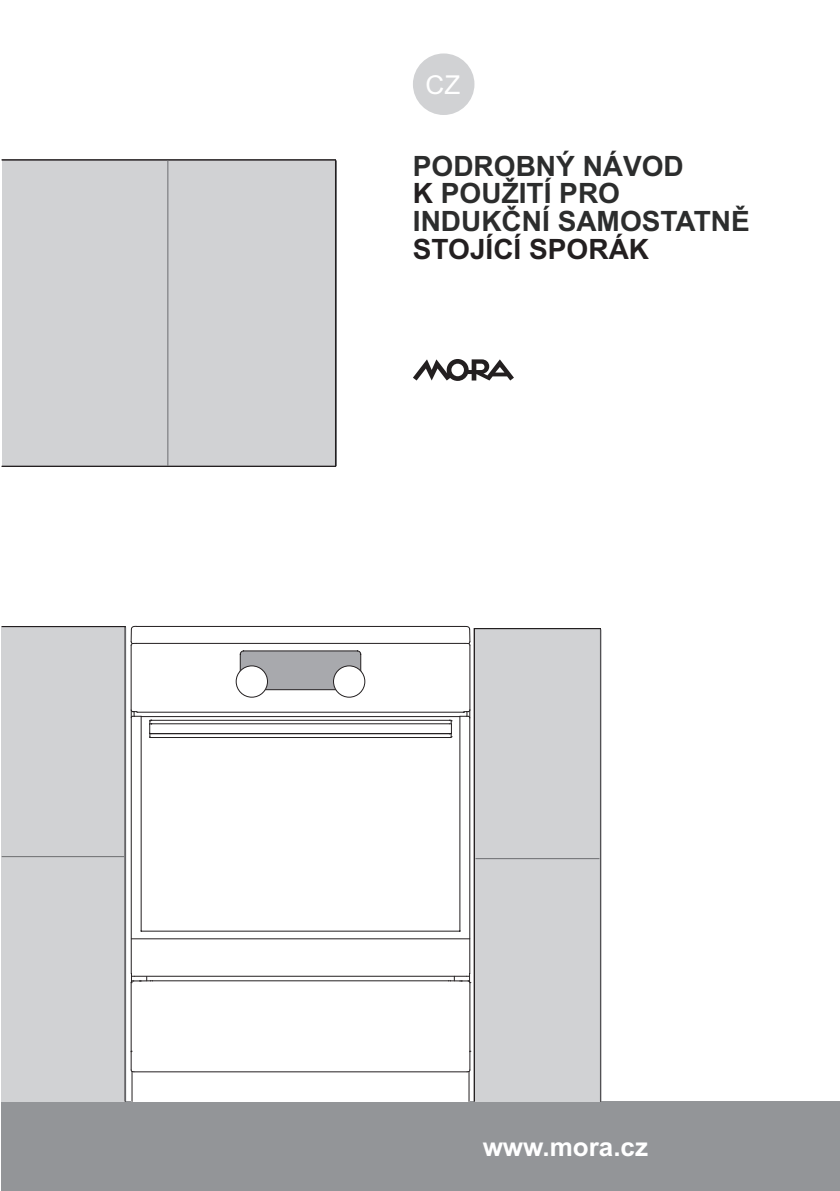
<style>
.page{position:relative;width:840px;height:1191px;background:#fff}
.page>*{position:absolute;margin:0;border:0;box-sizing:border-box;transform-origin:0 0}
.t1{font:700 28px/27.6px "Arial";color:#2c2d2d}
.t2{font:700 28px "Arial";color:#231f20}
.t3{font:700 26px "Arial";color:#fff}
.t4{font:26px "Arial";color:#fff}
.s1{color:#231f20}
</style>
<div class="page">
<div style="left:2px;top:1101px;width:837px;height:90px;background:#939598"></div>
<div style="left:412px;top:53px;width:62px;height:62px;background:#d1d2d4;border-radius:50%"></div>
<div style="left:2px;top:160px;width:333px;height:306px;background:#d1d2d4"></div>
<div style="left:1px;top:159px;width:335px;height:308px;border:1px solid #231f20"></div>
<hr style="left:336px;top:160px;width:1px;height:306px;background:#6c6d70">
<hr style="left:167px;top:160px;width:1px;height:306px;background:#6c6d70">
<div style="left:1px;top:626px;width:125px;height:476px;background:#d1d2d4"></div>
<hr style="left:125px;top:627px;width:1px;height:474px;background:#6c6d70">
<hr style="left:2px;top:856px;width:122px;height:1px;background:#6c6d70">
<hr style="left:136px;top:626px;width:328px;height:1px;background:#231f20">
<hr style="left:151px;top:723px;width:298px;height:1px;background:#231f20">
<hr style="left:134px;top:1071px;width:333px;height:1px;background:#231f20">
<hr style="left:131px;top:982px;width:1px;height:69px;background:#231f20">
<hr style="left:469px;top:982px;width:1px;height:69px;background:#231f20">
<hr style="left:152px;top:980px;width:296px;height:1px;background:#231f20">
<hr style="left:134px;top:976px;width:332px;height:1px;background:#231f20">
<hr style="left:131px;top:938px;width:338px;height:1px;background:#231f20">
<hr style="left:141px;top:716px;width:1px;height:215px;background:#231f20">
<hr style="left:459px;top:716px;width:1px;height:215px;background:#231f20">
<hr style="left:131px;top:710px;width:1px;height:263px;background:#231f20">
<hr style="left:132px;top:1071px;width:1px;height:30px;background:#231f20">
<hr style="left:469px;top:710px;width:1px;height:263px;background:#231f20">
<hr style="left:468px;top:1071px;width:1px;height:30px;background:#231f20">
<hr style="left:131px;top:645px;width:1px;height:65px;background:#231f20">
<hr style="left:136px;top:643px;width:328px;height:1px;background:#231f20">
<hr style="left:469px;top:645px;width:1px;height:65px;background:#231f20">
<hr style="left:138px;top:712px;width:325px;height:1px;background:#231f20">
<hr style="left:152px;top:720px;width:297px;height:1px;background:#231f20">
<hr style="left:150px;top:737px;width:300px;height:1px;background:#231f20">
<hr style="left:151px;top:733px;width:298px;height:1px;background:#231f20">
<hr style="left:141px;top:716px;width:318px;height:1px;background:#231f20">
<svg style="left:131px;top:626px;width:6px;height:20px"></svg>
<svg style="left:464px;top:626px;width:6px;height:20px"></svg>
<svg style="left:466px;top:1051px;width:4px;height:21px"></svg>
<svg style="left:131px;top:1051px;width:3px;height:21px"></svg>
<svg style="left:448px;top:719px;width:4px;height:19px"></svg>
<svg style="left:149px;top:720px;width:3px;height:18px"></svg>
<hr style="left:141px;top:930px;width:318px;height:1px;background:#231f20">
<svg style="left:459px;top:709px;width:11px;height:9px"></svg>
<svg style="left:448px;top:973px;width:22px;height:10px"></svg>
<svg style="left:131px;top:709px;width:10px;height:9px"></svg>
<svg style="left:131px;top:973px;width:22px;height:10px"></svg>
<div style="left:474px;top:628px;width:126px;height:473px;background:#d1d2d4"></div>
<div style="left:473px;top:628px;width:127px;height:474px;border:1px solid #231f20"></div>
<hr style="left:600px;top:629px;width:1px;height:472px;background:#6c6d70">
<hr style="left:475px;top:858px;width:124px;height:1px;background:#6c6d70">
<svg style="left:237px;top:650px;width:127px;height:40px;background:#a4a5a8"></svg>
<div style="left:235px;top:665px;width:33px;height:32px;background:#fff;border:1px solid #231f20;border-radius:50%"></div>
<div style="left:333px;top:665px;width:32px;height:32px;background:#fff;border:1px solid #231f20;border-radius:50%"></div>
<svg style="left:413px;top:359px;width:100px;height:22px"></svg>
<p class="t4" style="left:425px;top:75px;width:36px">CZ</p>
<p class="t1" style="left:412px;top:155px;width:338px">PODROBNÝ NÁVOD<br><span class="s1">K</span> POUŽITÍ PRO<br>INDUKÈNÍ SAMOSTATNÌ</p>
<p class="t2" style="left:412px;top:238px;width:237px">STOJÍCÍ SPORÁK</p>
<p class="t3" style="left:482px;top:1136px;width:167px">www.mora.cz</p>
</div>
